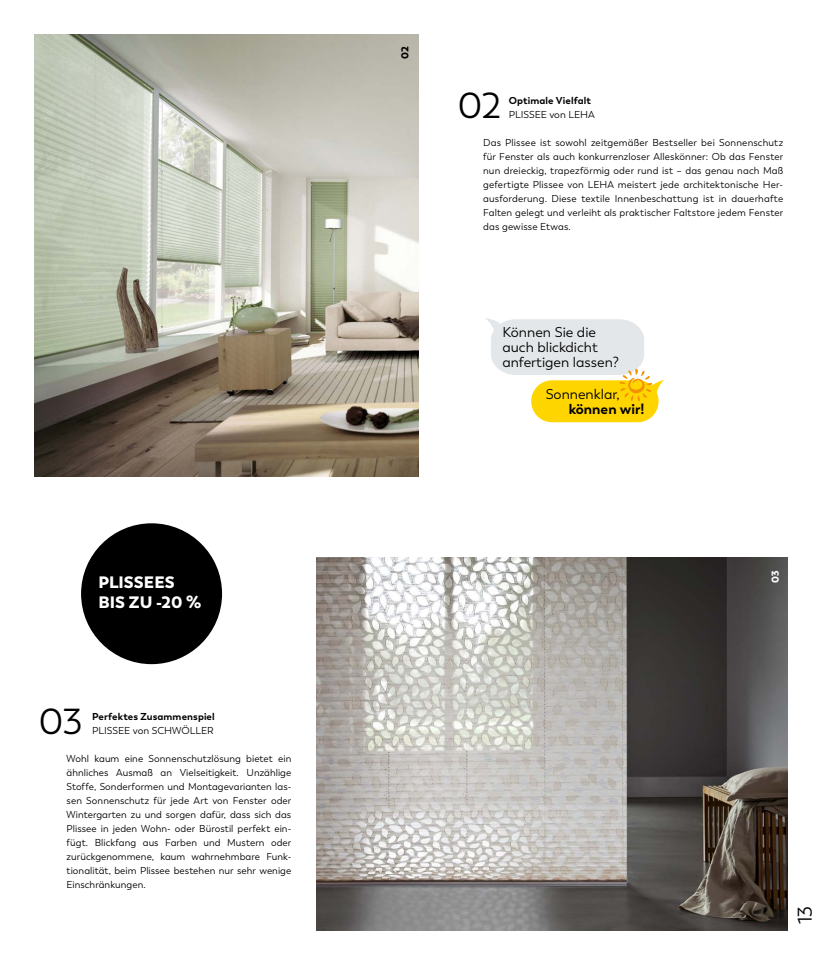
<style>
.page{position:relative;width:823px;height:964px;background:#fff}
.page>*{position:absolute;margin:0;border:0;box-sizing:border-box;transform-origin:0 0}
.t1{font:36px "Trenda";color:#000}
.t2{font:19.8px "Trenda";color:#000}
.t3{font:900 16.5px/20.1px "Trenda";letter-spacing:.005em;color:#fff}
.t4{font:14.2px/14.8px "Trenda";color:#000}
.t5{font:700 14.2px "Trenda";color:#000}
.t6{font:10px/14px "Trenda";letter-spacing:.005em;color:#000;text-align:justify}
.t7{font:700 10px "Trenda";letter-spacing:.01em;color:#000}
.t8{font:900 10px "Trenda";color:#fff}
.t9{font:900 10px "Trenda";color:#000}
</style>
<div class="page">
<img style="left:317px;top:558px;width:470px;height:372px">
<img style="left:34px;top:34px;width:384px;height:442px">
<div style="left:81px;top:523px;width:141px;height:141px;background:#000;border-radius:50%"></div>
<div style="left:531px;top:380px;width:127px;height:42px;background:#ffd500;border-radius:21px"></div>
<svg style="left:485px;top:318px;width:178px;height:83px"></svg>
<h3 class="t3" style="left:98px;top:572px;width:104px">PLISSEES<br>BIS ZU -20 %</h3>
<h1 class="t1" style="left:39px;top:701px;width:45px">03</h1>
<p class="t7" style="left:92px;top:710px;width:124px">Perfektes Zusammenspiel</p>
<p class="t6" style="left:92px;top:724px;width:123px">PLISSEE von SCHWÖLLER</p>
<p class="t6" style="left:67px;top:752px;width:226px">Wohl kaum eine Sonnenschutzlösung bietet ein ähnliches Ausmaß an Vielseitigkeit. Unzählige Stoffe, Sonderformen und Montagevarianten las&shy;sen Sonnenschutz für jede Art von Fenster oder Wintergarten zu und sorgen dafür, dass sich das Plissee in jeden Wohn- oder Bürostil perfekt ein&shy;fügt. Blickfang aus Farben und Mustern oder zurückgenommene, kaum wahrnehmbare Funk&shy;tionalität, beim Plissee bestehen nur sehr wenige Einschränkungen.</p>
<p class="t9" style="left:398px;top:59px;width:14px;rotate:-90deg">02</p>
<h1 class="t1" style="left:457px;top:85px;width:45px">02</h1>
<p class="t7" style="left:508px;top:94px;width:84px">Optimale Vielfalt</p>
<p class="t6" style="left:508px;top:108px;width:87px">PLISSEE von LEHA</p>
<p class="t6" style="left:483px;top:136px;width:301px">Das Plissee ist sowohl zeitgemäßer Bestseller bei Sonnenschutz für Fenster als auch konkurrenzloser Alleskönner: Ob das Fenster nun dreieckig, trapezförmig oder rund ist – das genau nach Maß gefertigte Plissee von LEHA meistert jede architektonische Her&shy;ausforderung. Diese textile Innenbeschattung ist in dauerhafte Falten gelegt und verleiht als praktischer Faltstore jedem Fenster das gewisse Etwas.</p>
<h3 class="t4" style="left:502px;top:325px;width:118px">Können Sie die auch blickdicht anfertigen lassen?</h3>
<h3 class="t4" style="left:545px;top:387px;width:75px">Sonnenklar,</h3>
<h3 class="t5" style="left:568px;top:400px;width:77px">können wir!</h3>
<p class="t8" style="left:768px;top:583px;width:14px;rotate:-90deg">03</p>
<h2 class="t2" style="left:792px;top:924px;width:19px;rotate:-90deg">13</h2>
</div>
